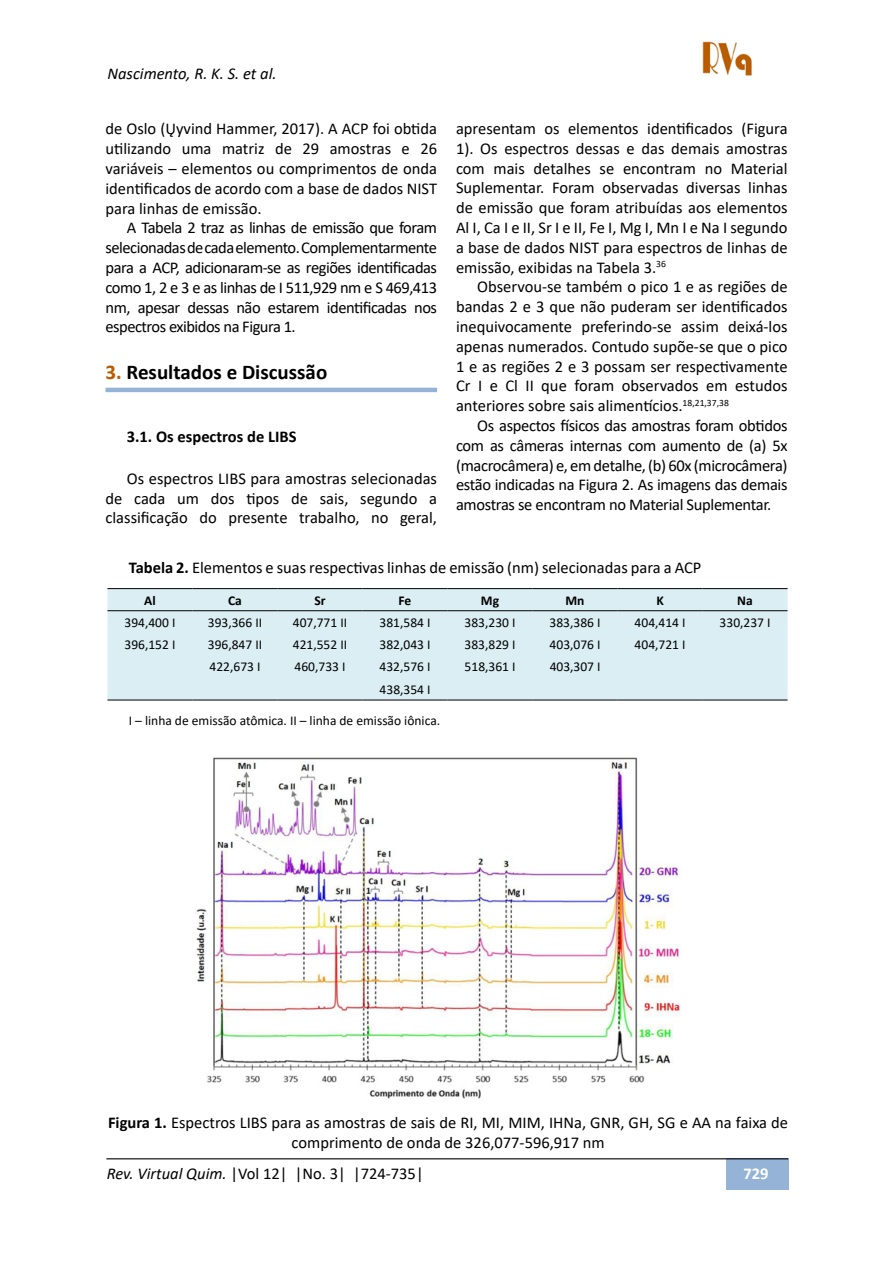
<style>
.page{position:relative;width:894px;height:1263px;background:#fff}
.page>*{position:absolute;margin:0;border:0;box-sizing:border-box;transform-origin:0 0}
.t1{font:700 21px "Calibri";color:#000}
.t2{font:16.5px/19.8px "Calibri";color:#000;text-align:justify}
.t3{font:italic 16.5px "Calibri";color:#000}
.t4{font:700 16.5px "Calibri";color:#000}
.t5{font:700 16.5px "Calibri";color:#fff}
.t6{font:13.5px "Calibri";color:#000}
.t7{font:700 13.5px "Calibri";color:#000}
.s1{color:#b95c00}
.s2{font-weight:700}
.s3{font-style:italic}
</style>
<div class="page">
<div style="left:725px;top:1158px;width:62px;height:32px;background:#95b3d7"></div>
<hr style="left:106px;top:1158px;width:681px;height:1px;background:#000">
<img style="left:702px;top:41px;width:50px;height:35px">
<hr style="left:105px;top:388px;width:332px;height:4px;background:#95b3d7">
<div style="left:107px;top:589px;width:680px;height:111px;background:#daeef3"></div>
<hr style="left:107px;top:588px;width:85px;height:1px;background:#000">
<hr style="left:192px;top:588px;width:85px;height:1px;background:#000">
<hr style="left:277px;top:588px;width:85px;height:1px;background:#000">
<hr style="left:362px;top:588px;width:85px;height:1px;background:#000">
<hr style="left:447px;top:588px;width:85px;height:1px;background:#000">
<hr style="left:532px;top:588px;width:85px;height:1px;background:#000">
<hr style="left:617px;top:588px;width:85px;height:1px;background:#000">
<hr style="left:702px;top:588px;width:85px;height:1px;background:#000">
<hr style="left:107px;top:610px;width:85px;height:1px;background:#000">
<hr style="left:192px;top:610px;width:85px;height:1px;background:#000">
<hr style="left:277px;top:610px;width:85px;height:1px;background:#000">
<hr style="left:362px;top:610px;width:85px;height:1px;background:#000">
<hr style="left:447px;top:610px;width:85px;height:1px;background:#000">
<hr style="left:532px;top:610px;width:85px;height:1px;background:#000">
<hr style="left:617px;top:610px;width:85px;height:1px;background:#000">
<hr style="left:702px;top:610px;width:85px;height:1px;background:#000">
<hr style="left:107px;top:700px;width:85px;height:1px;background:#000">
<hr style="left:192px;top:700px;width:85px;height:1px;background:#000">
<hr style="left:277px;top:700px;width:85px;height:1px;background:#000">
<hr style="left:362px;top:700px;width:85px;height:1px;background:#000">
<hr style="left:447px;top:700px;width:85px;height:1px;background:#000">
<hr style="left:532px;top:700px;width:85px;height:1px;background:#000">
<hr style="left:617px;top:700px;width:85px;height:1px;background:#000">
<hr style="left:702px;top:700px;width:85px;height:1px;background:#000">
<img style="left:195px;top:757px;width:486px;height:342px">
<p class="t3" style="left:107px;top:62px;width:171px">Nascimento, R. K. S. et al.</p>
<p class="t2" style="left:105px;top:119px;width:333px">de Oslo (Ųyvind Hammer, 2017). A ACP foi obtida utilizando uma matriz de 29 amostras e 26 variáveis – elementos ou comprimentos de onda identificados de acordo com a base de dados NIST para linhas de emissão.</p>
<p class="t2" style="left:105px;top:218px;width:333px;text-indent:21px">A Tabela 2 traz as linhas de emissão que foram selecionadas de cada elemento. Complementarmente para a ACP, adicionaram-se as regiões identificadas como 1, 2 e 3 e as linhas de I 511,929 nm e S 469,413 nm, apesar dessas não estarem identificadas nos espectros exibidos na Figura 1.</p>
<p class="t1" style="left:105px;top:357px;width:223px"><span class="s1">3.</span> Resultados e Discussão</p>
<p class="t4" style="left:127px;top:425px;width:171px">3.1. Os espectros de LIBS</p>
<p class="t2" style="left:105px;top:468px;width:333px;text-indent:21px">Os espectros LIBS para amostras selecionadas de cada um dos tipos de sais, segundo a classificação do presente trabalho, no geral,</p>
<p class="t2" style="left:456px;top:118px;width:333px">apresentam os elementos identificados (Figura 1). Os espectros dessas e das demais amostras com mais detalhes se encontram no Material Suplementar. Foram observadas diversas linhas de emissão que foram atribuídas aos elementos Al I, Ca I e II, Sr I e II, Fe I, Mg I, Mn I e Na I segundo a base de dados NIST para espectros de linhas de emissão, exibidas na Tabela 3.<sup>36</sup></p>
<p class="t2" style="left:456px;top:276px;width:333px;text-indent:21px">Observou-se também o pico 1 e as regiões de bandas 2 e 3 que não puderam ser identificados inequivocamente preferindo-se assim deixá-los apenas numerados. Contudo supõe-se que o pico 1 e as regiões 2 e 3 possam ser respectivamente Cr I e Cl II que foram observados em estudos anteriores sobre sais alimentícios.<sup>18,21,37,38</sup></p>
<p class="t2" style="left:456px;top:415px;width:333px;text-indent:21px">Os aspectos físicos das amostras foram obtidos com as câmeras internas com aumento de (a) 5x (macrocâmera) e, em detalhe, (b) 60x (microcâmera) estão indicadas na Figura 2. As imagens das demais amostras se encontram no Material Suplementar.</p>
<p class="t2" style="left:129px;top:557px;width:574px"><span class="s2">Tabela 2.</span> Elementos e suas respectivas linhas de emissão (nm) selecionadas para a ACP</p>
<p class="t7" style="left:144px;top:590px;width:13px">Al</p>
<p class="t7" style="left:228px;top:590px;width:15px">Ca</p>
<p class="t7" style="left:314px;top:590px;width:13px">Sr</p>
<p class="t7" style="left:398px;top:590px;width:14px">Fe</p>
<p class="t7" style="left:480px;top:590px;width:20px">Mg</p>
<p class="t7" style="left:565px;top:590px;width:21px">Mn</p>
<p class="t7" style="left:656px;top:590px;width:9px">K</p>
<p class="t7" style="left:737px;top:590px;width:17px">Na</p>
<p class="t6" style="left:124px;top:613px;width:52px">394,400 I</p>
<p class="t6" style="left:208px;top:613px;width:56px">393,366 II</p>
<p class="t6" style="left:293px;top:613px;width:56px">407,771 II</p>
<p class="t6" style="left:379px;top:613px;width:52px">381,584 I</p>
<p class="t6" style="left:464px;top:613px;width:52px">383,230 I</p>
<p class="t6" style="left:549px;top:613px;width:52px">383,386 I</p>
<p class="t6" style="left:634px;top:613px;width:52px">404,414 I</p>
<p class="t6" style="left:719px;top:613px;width:52px">330,237 I</p>
<p class="t6" style="left:124px;top:635px;width:52px">396,152 I</p>
<p class="t6" style="left:208px;top:635px;width:56px">396,847 II</p>
<p class="t6" style="left:293px;top:635px;width:56px">421,552 II</p>
<p class="t6" style="left:379px;top:635px;width:52px">382,043 I</p>
<p class="t6" style="left:464px;top:635px;width:52px">383,829 I</p>
<p class="t6" style="left:549px;top:635px;width:52px">403,076 I</p>
<p class="t6" style="left:634px;top:635px;width:52px">404,721 I</p>
<p class="t6" style="left:209px;top:657px;width:52px">422,673 I</p>
<p class="t6" style="left:294px;top:657px;width:52px">460,733 I</p>
<p class="t6" style="left:379px;top:657px;width:52px">432,576 I</p>
<p class="t6" style="left:464px;top:657px;width:52px">518,361 I</p>
<p class="t6" style="left:549px;top:657px;width:52px">403,307 I</p>
<p class="t6" style="left:379px;top:680px;width:52px">438,354 I</p>
<p class="t6" style="left:129px;top:711px;width:313px">I – linha de emissão atômica. II – linha de emissão iônica.</p>
<p class="t2" style="left:108px;top:1112px;width:681px;text-align:center"><span class="s2">Figura 1.</span> Espectros LIBS para as amostras de sais de RI, MI, MIM, IHNa, GNR, GH, SG e AA na faixa de comprimento de onda de 326,077-596,917 nm</p>
<p class="t2" style="left:107px;top:1163px;width:318px"><span class="s3">Rev. Virtual Quim.</span> |Vol 12| |No. 3| |724-735|</p>
<p class="t5" style="left:743px;top:1162px;width:27px">729</p>
</div>
